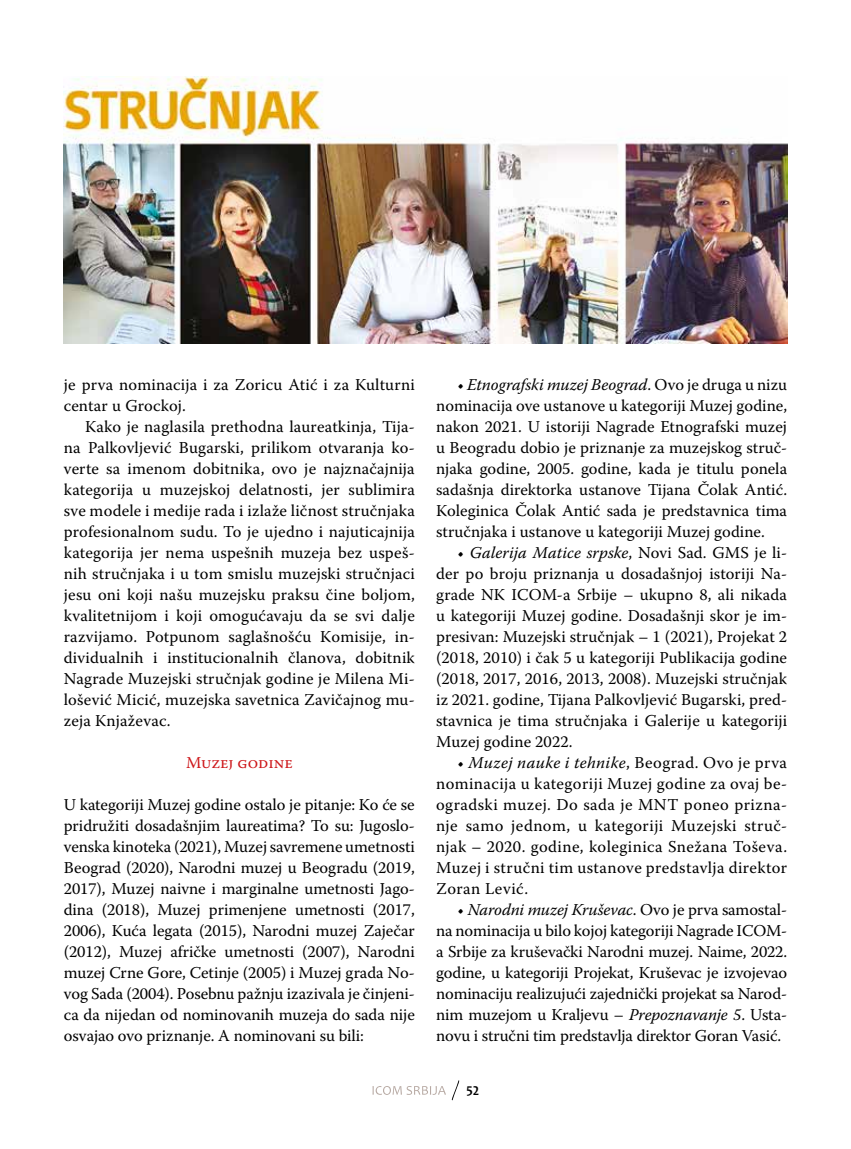
<style>
.page{position:relative;width:851px;height:1149px;background:#fff}
.page>*{position:absolute;margin:0;border:0;box-sizing:border-box;transform-origin:0 0}
.t1{font:16.5px/21px "Warnock Pro";letter-spacing:.005em;color:#000;text-align:justify}
.t2{font:16.5px "Warnock Pro";color:#cd1619}
.t3{font:700 13.5px "Candara";color:#000}
.s1{font-style:italic}
</style>
<div class="page">
<svg style="left:372px;top:1080px;width:87px;height:19px"></svg>
<img style="left:64px;top:77px;width:723px;height:266px">
<p class="t1" style="left:64px;top:373px;width:352px">je prva nominacija i za Zoricu Atić i za Kulturni centar u Grockoj.</p>
<p class="t1" style="left:64px;top:415px;width:352px;text-indent:21px">Kako je naglasila prethodna laureatkinja, Tija&shy;na Palkovljević Bugarski, prilikom otvaranja ko&shy;verte sa imenom dobitnika, ovo je najznačajnija kategorija u muzejskoj delatnosti, jer sublimira sve modele i medije rada i izlaže ličnost stručnjaka profesionalnom sudu. To je ujedno i najuticajnija kategorija jer nema uspešnih muzeja bez uspeš&shy;nih stručnjaka i u tom smislu muzejski stručnjaci jesu oni koji našu muzejsku praksu čine boljom, kvalitetnijom i koji omogućavaju da se svi dalje razvijamo. Potpunom saglašnošću Komisije, in&shy;dividualnih i institucionalnih članova, dobitnik Nagrade Muzejski stručnjak godine je Milena Mi&shy;lošević Micić, muzejska savetnica Zavičajnog mu&shy;zeja Knjaževac.</p>
<p class="t2" style="left:186px;top:752px;width:108px">Muzej godine</p>
<p class="t1" style="left:64px;top:793px;width:352px">U kategoriji Muzej godine ostalo je pitanje: Ko će se pridružiti dosadašnjim laureatima? To su: Jugoslo&shy;venska kinoteka (2021), Muzej savremene umetnosti Beograd (2020), Narodni muzej u Beogradu (2019, 2017), Muzej naivne i marginalne umetnosti Jago&shy;dina (2018), Muzej primenjene umetnosti (2017, 2006), Kuća legata (2015), Narodni muzej Zaječar (2012), Muzej afričke umetnosti (2007), Narodni muzej Crne Gore, Cetinje (2005) i Muzej grada No&shy;vog Sada (2004). Posebnu pažnju izazivala je činjeni&shy;ca da nijedan od nominovanih muzeja do sada nije osvajao ovo priznanje. A nominovani su bili:</p>
<p class="t1" style="left:436px;top:373px;width:353px;text-indent:21px">• <span class="s1">Etnografski muzej Beograd</span>. Ovo je druga u nizu nominacija ove ustanove u kategoriji Muzej godine, nakon 2021. U istoriji Nagrade Etnografski muzej u Beogradu dobio je priznanje za muzejskog struč&shy;njaka godine, 2005. godine, kada je titulu ponela sadašnja direktorka ustanove Tijana Čolak Antić.<br>Koleginica Čolak Antić sada je predstavnica tima stručnjaka i ustanove u kategoriji Muzej godine.</p>
<p class="t1" style="left:436px;top:541px;width:352px;text-indent:21px">• <span class="s1">Galerija Matice srpske</span>, Novi Sad. GMS je li&shy;der po broju priznanja u dosadašnjoj istoriji Na&shy;grade NK ICOM-a Srbije – ukupno 8, ali nikada u kategoriji Muzej godine. Dosadašnji skor je im&shy;presivan: Muzejski stručnjak – 1 (2021), Projekat 2 (2018, 2010) i čak 5 u kategoriji Publikacija godine (2018, 2017, 2016, 2013, 2008). Muzejski stručnjak iz 2021. godine, Tijana Palkovljević Bugarski, pred&shy;stavnica je tima stručnjaka i Galerije u kategoriji Muzej godine 2022.</p>
<p class="t1" style="left:436px;top:751px;width:352px;text-indent:21px">• <span class="s1">Muzej nauke i tehnike</span>, Beograd. Ovo je prva nominacija u kategoriji Muzej godine za ovaj be&shy;ogradski muzej. Do sada je MNT poneo prizna&shy;nje samo jednom, u kategoriji Muzejski struč&shy;njak – 2020. godine, koleginica Snežana Toševa.<br>Muzej i stručni tim ustanove predstavlja direktor Zoran Lević.</p>
<p class="t1" style="left:436px;top:898px;width:352px;text-indent:21px">• <span class="s1">Narodni muzej Kruševac</span>. Ovo je prva samostal&shy;na nominacija u bilo kojoj kategoriji Nagrade ICOM&shy;a Srbije za kruševački Narodni muzej. Naime, 2022. godine, u kategoriji Projekat, Kruševac je izvojevao nominaciju realizujući zajednički projekat sa Narod&shy;nim muzejom u Kraljevu – <span class="s1">Prepoznavanje 5</span>. Usta&shy;novu i stručni tim predstavlja direktor Goran Vasić.</p>
<p class="t3" style="left:466px;top:1081px;width:14px">52</p>
</div>
